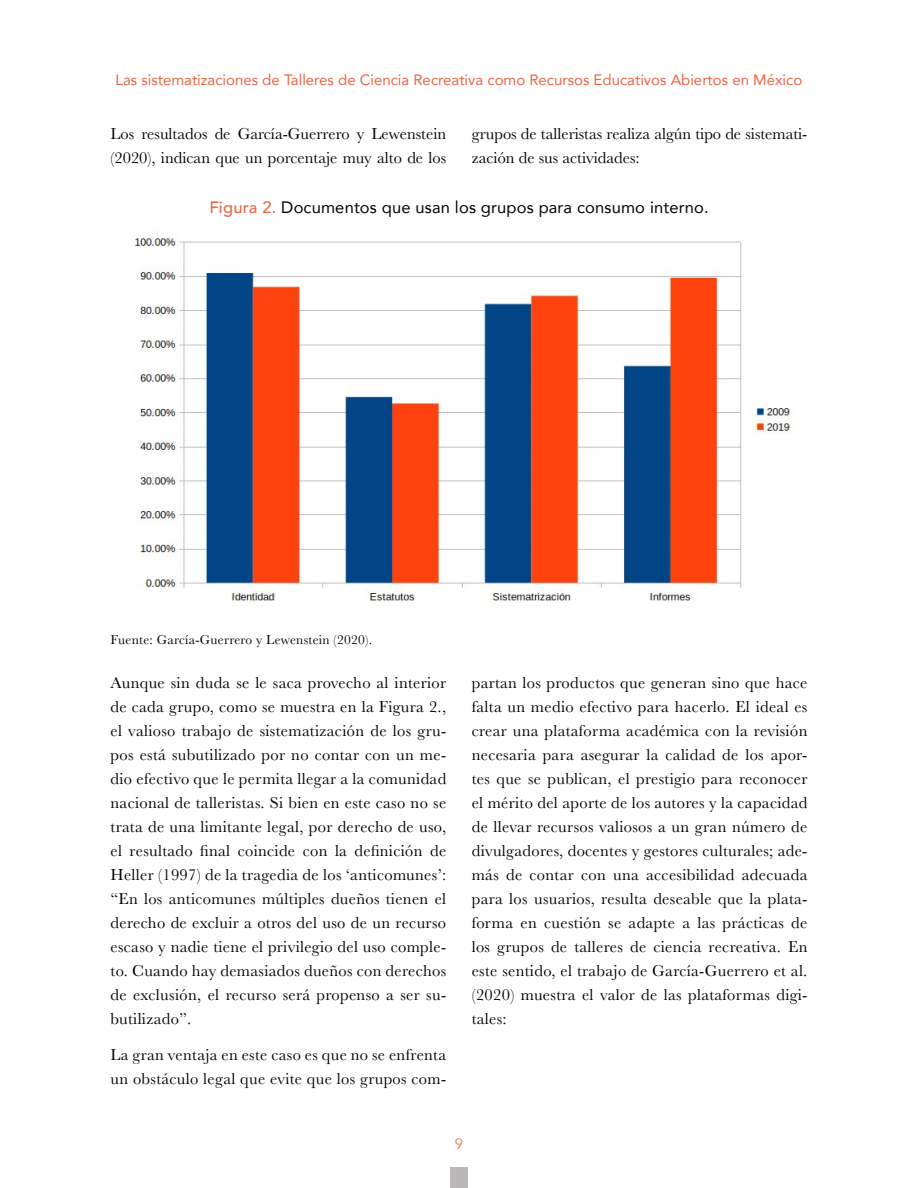
<style>
.page{position:relative;width:918px;height:1188px;background:#fff}
.page>*{position:absolute;margin:0;border:0;box-sizing:border-box;transform-origin:0 0}
.t1{font:16.5px/24px "Baskerville";letter-spacing:.01em;color:#000}
.t2{font:16.5px "Avenir";letter-spacing:.01em;color:#000}
.t3{font:15px "Avenir";color:#ea6647}
.t4{font:15px "Avenir";color:#ef8969}
.t5{font:13.5px "Baskerville";letter-spacing:.02em;color:#000}
.s1{font-weight:500;color:#ea6647}
</style>
<div class="page">
<div style="left:450px;top:1168px;width:18px;height:20px;background:#bab8b8"></div>
<img style="left:134px;top:235px;width:659px;height:366px">
<p class="t3" style="left:116px;top:68px;width:688px">Las sistematizaciones de Talleres de Ciencia Recreativa como Recursos Educativos Abiertos en México</p>
<p class="t1" style="left:111px;top:122px;width:337px">Los resultados de García-Guerrero y Lewenstein (2020), indican que un porcentaje muy alto de los</p>
<p class="t1" style="left:472px;top:122px;width:337px">grupos de talleristas realiza algún tipo de sistemati&shy;zación de sus actividades:</p>
<p class="t2" style="left:209px;top:194px;width:501px"><span class="s1">Figura 2.</span> Documentos que usan los grupos para consumo interno.</p>
<p class="t5" style="left:111px;top:631px;width:263px">Fuente: García-Guerrero y Lewenstein (2020).</p>
<p class="t1" style="left:111px;top:670px;width:337px;text-align:justify">Aunque sin duda se le saca provecho al interior de cada grupo, como se muestra en la Figura 2., el valioso trabajo de sistematización de los gru&shy;pos está subutilizado por no contar con un me&shy;dio efectivo que le permita llegar a la comunidad nacional de talleristas. Si bien en este caso no se trata de una limitante legal, por derecho de uso, el resultado final coincide con la definición de Heller (1997) de la tragedia de los ‘anticomunes’: “En los anticomunes múltiples dueños tienen el derecho de excluir a otros del uso de un recurso escaso y nadie tiene el privilegio del uso comple&shy;to. Cuando hay demasiados dueños con derechos de exclusión, el recurso será propenso a ser su&shy;butilizado”.</p>
<p class="t1" style="left:111px;top:1043px;width:337px">La gran ventaja en este caso es que no se enfrenta un obstáculo legal que evite que los grupos com-</p>
<p class="t1" style="left:472px;top:671px;width:337px;text-align:justify">partan los productos que generan sino que hace falta un medio efectivo para hacerlo. El ideal es crear una plataforma académica con la revisión necesaria para asegurar la calidad de los apor&shy;tes que se publican, el prestigio para reconocer el mérito del aporte de los autores y la capacidad de llevar recursos valiosos a un gran número de divulgadores, docentes y gestores culturales; ade&shy;más de contar con una accesibilidad adecuada para los usuarios, resulta deseable que la plata&shy;forma en cuestión se adapte a las prácticas de los grupos de talleres de ciencia recreativa. En este sentido, el trabajo de García-Guerrero et al. (2020) muestra el valor de las plataformas digi&shy;tales:</p>
<p class="t4" style="left:455px;top:1132px;width:10px">9</p>
</div>
